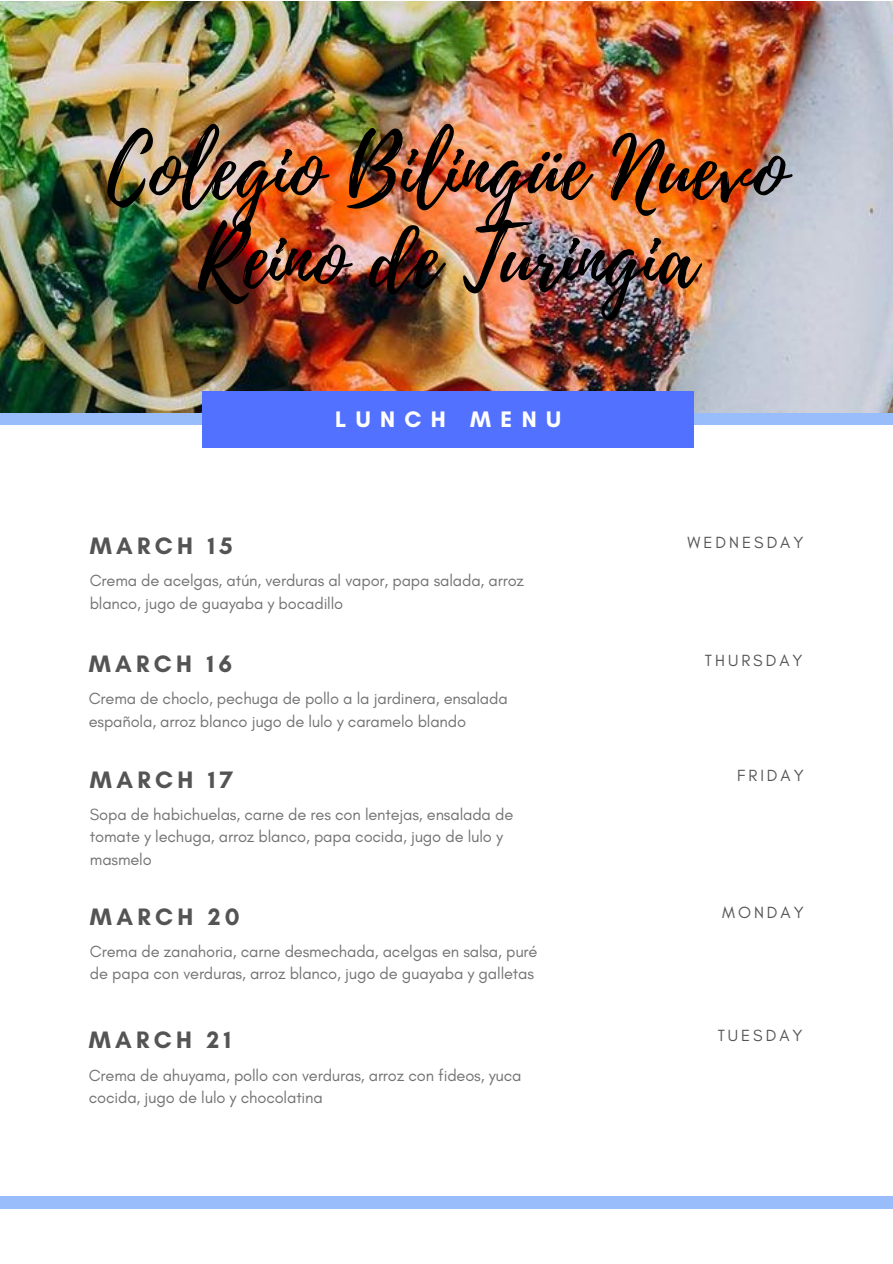
<style>
.page{position:relative;width:893px;height:1264px;background:#fff}
.page>*{position:absolute;margin:0;border:0;box-sizing:border-box;transform-origin:0 0}
.t1{font:83.85px/88.8px "Playlist Script";color:#000;text-align:center}
.t2{font:700 24.15px "Glacial Indifference";letter-spacing:.18em;color:#545454}
.t3{font:700 22.95px "Glacial Indifference";letter-spacing:.41em;color:#fff}
.t4{font:16.5px/22.5px "Glacial Indifference";letter-spacing:-.01em;color:#737373}
.t5{font:16.5px "Glacial Indifference";letter-spacing:.18em;color:#545454}
</style>
<div class="page">
<img style="left:0;top:2px;width:892px;height:411px">
<div style="left:0;top:413px;width:892px;height:12px;background:#99bdfa"></div>
<div style="left:202px;top:391px;width:491px;height:56px;background:#5271ff"></div>
<div style="left:0;top:1196px;width:892px;height:11px;background:#99bdfa"></div>
<h1 class="t1" style="left:107px;top:128px;width:680px">Colegio Bilingüe Nuevo<br>Reino de Turingia</h1>
<h3 class="t3" style="left:335px;top:405px;width:227px">LUNCH MENU</h3>
<h2 class="t2" style="left:90px;top:531px;width:144px">MARCH 15</h2>
<p class="t4" style="left:90px;top:569px;width:436px">Crema de acelgas, atún, verduras al vapor, papa salada, arroz blanco, jugo de guayaba y bocadillo</p>
<p class="t5" style="left:687px;top:532px;width:117px">WEDNESDAY</p>
<h2 class="t2" style="left:89px;top:649px;width:145px">MARCH 16</h2>
<p class="t5" style="left:705px;top:650px;width:99px">THURSDAY</p>
<p class="t4" style="left:89px;top:687px;width:420px">Crema de choclo, pechuga de pollo a la jardinera, ensalada española, arroz blanco jugo de lulo y caramelo blando</p>
<h2 class="t2" style="left:90px;top:764px;width:144px">MARCH 17</h2>
<p class="t4" style="left:90px;top:802px;width:425px">Sopa de habichuelas, carne de res con lentejas, ensalada de tomate y lechuga, arroz blanco, papa cocida, jugo de lulo y masmelo</p>
<h2 class="t2" style="left:90px;top:901px;width:151px">MARCH 20</h2>
<p class="t4" style="left:90px;top:939px;width:449px">Crema de zanahoria, carne desmechada, acelgas en salsa, puré de papa con verduras, arroz blanco, jugo de guayaba y galletas</p>
<h2 class="t2" style="left:89px;top:1025px;width:144px">MARCH 21</h2>
<p class="t4" style="left:89px;top:1063px;width:434px">Crema de ahuyama, pollo con verduras, arroz con fideos, yuca cocida, jugo de lulo y chocolatina</p>
<p class="t5" style="left:737px;top:765px;width:68px">FRIDAY</p>
<p class="t5" style="left:722px;top:902px;width:83px">MONDAY</p>
<p class="t5" style="left:717px;top:1025px;width:86px">TUESDAY</p>
</div>
